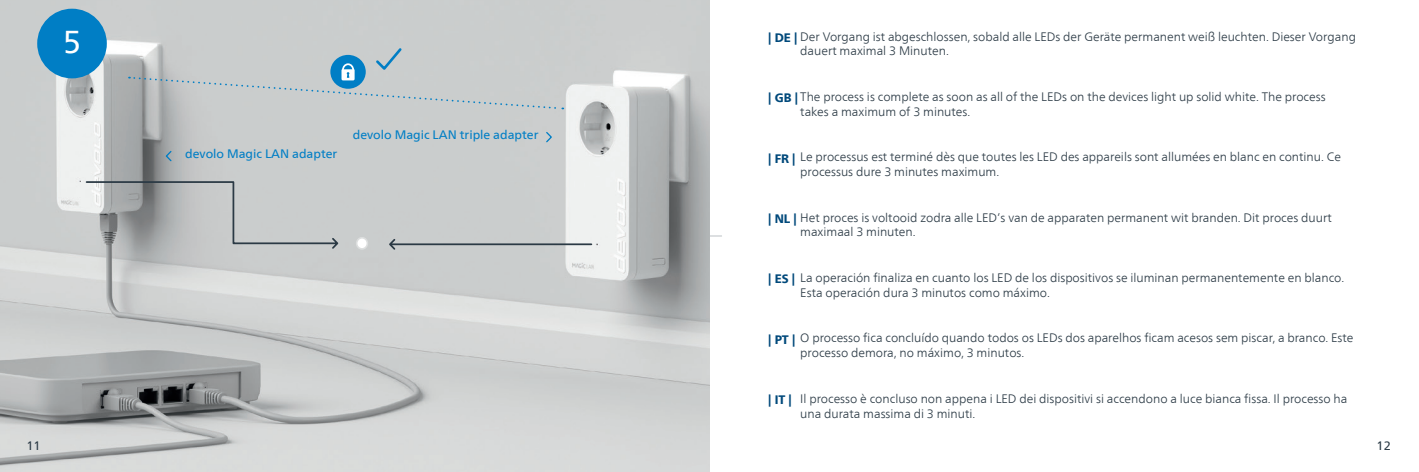
<style>
.page{position:relative;width:1419px;height:472px;background:#fff}
.page>*{position:absolute;margin:0;border:0;box-sizing:border-box;transform-origin:0 0}
.t1{font:31.5px "Frutiger Neue LT Com";color:#fff}
.t2{font:300 12.25px/14.7px "Frutiger Neue LT Com";color:#2b3a45}
.t3{font:12.25px "Frutiger Neue LT Com";color:#007ec5}
.t4{font:800 12.25px "Frutiger Neue LT Com";color:#00497b}
.t5{font:12.25px "Frutiger Neue LT Com";color:#2b3a45}
.s1{font-weight:800;color:#00497b}
</style>
<div class="page">
<hr style="left:0;top:235px;width:722px;height:1px;background:#bbc0c4">
<img style="left:0;top:0;width:709px;height:471px">
<svg style="left:165px;top:149px;width:8px;height:13px"></svg>
<svg style="left:545px;top:130px;width:8px;height:13px"></svg>
<div style="left:37px;top:9px;width:70px;height:69px;background:#007ec5;border-radius:50%"></div>
<svg style="left:129px;top:46px;width:434px;height:64px;background:#c0c8ca"></svg>
<svg style="left:85px;top:180px;width:255px;height:70px;background:#b6b9ba"></svg>
<svg style="left:387px;top:237px;width:206px;height:14px;background:#b9bdbf"></svg>
<svg style="left:356px;top:237px;width:12px;height:12px"></svg>
<h1 class="t1" style="left:63px;top:23px;width:20px">5</h1>
<p class="t3" style="left:185px;top:146px;width:154px">devolo Magic LAN adapter</p>
<p class="t3" style="left:353px;top:127px;width:187px">devolo Magic LAN triple adapter</p>
<p class="t5" style="left:26px;top:438px;width:16px">11</p>
<p class="t2" style="left:800px;top:29px;width:557px;text-indent:-32px"><span class="s1">| DE |</span> Der Vorgang ist abgeschlossen, sobald alle LEDs der Geräte permanent weiß leuchten. Dieser Vorgang dauert maximal 3 Minuten.</p>
<p class="t2" style="left:800px;top:89px;width:527px;text-indent:-32px"><span class="s1">| GB |</span> The process is complete as soon as all of the LEDs on the devices light up solid white. The process takes a maximum of 3 minutes.</p>
<p class="t2" style="left:800px;top:149px;width:542px;text-indent:-32px"><span class="s1">| FR |</span> Le processus est terminé dès que toutes les LED des appareils sont allumées en blanc en continu. Ce processus dure 3 minutes maximum.</p>
<p class="t2" style="left:800px;top:210px;width:533px;text-indent:-32px"><span class="s1">| NL |</span> Het proces is voltooid zodra alle LED‘s van de apparaten permanent wit branden. Dit proces duurt maximaal 3 minuten.</p>
<p class="t2" style="left:800px;top:270px;width:545px;text-indent:-32px"><span class="s1">| ES |</span> La operación finaliza en cuanto los LED de los dispositivos se iluminan permanentemente en blanco.<br>Esta operación dura 3 minutos como máximo.</p>
<p class="t2" style="left:800px;top:330px;width:555px">O processo fica concluído quando todos os LEDs dos aparelhos ficam acesos sem piscar, a branco. Este processo demora, no máximo, 3 minutos.</p>
<p class="t2" style="left:800px;top:390px;width:549px">Il processo è concluso non appena i LED dei dispositivi si accendono a luce bianca fissa. Il processo ha una durata massima di 3 minuti.</p>
<p class="t4" style="left:768px;top:332px;width:29px">| PT |</p>
<p class="t4" style="left:768px;top:392px;width:25px">| IT |</p>
<p class="t5" style="left:1376px;top:438px;width:16px">12</p>
</div>
